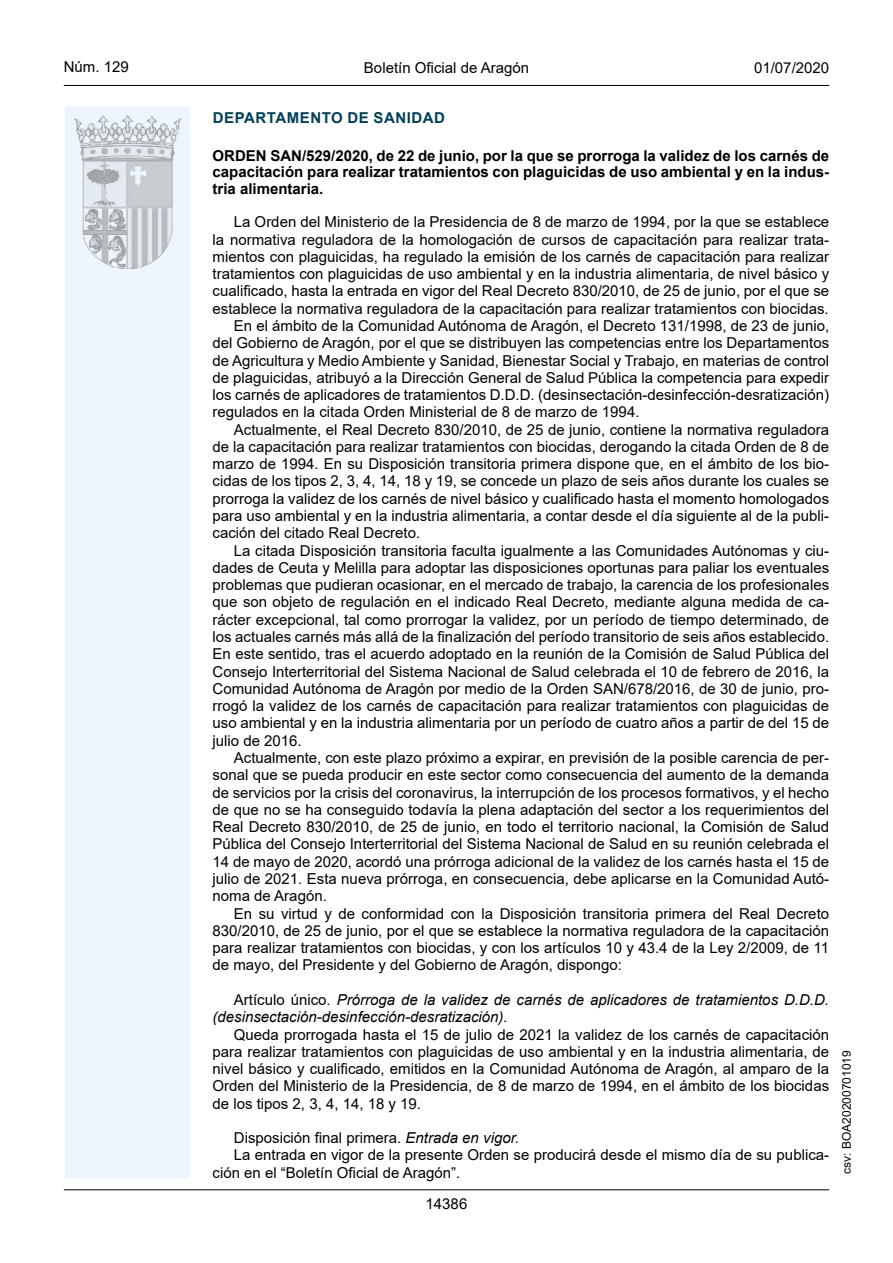
<style>
.page{position:relative;width:893px;height:1263px;background:#fff}
.page>*{position:absolute;margin:0;border:0;box-sizing:border-box;transform-origin:0 0}
.inicio_de_parrafo{font:15px/17.2px "Arial";color:#000;text-align:justify}
.Titulo_text{font:700 15px/16.5px "Arial";color:#000;text-align:justify}
.inicio_de_parrafo-2{font:italic 15px/17.2px "Arial";color:#000}
.t1{font:15px "Arial MT2";color:#000}
.emisor_text{font:700 15px "Arial";letter-spacing:.035em;color:#003f58}
.t2{font:12px "Arial MT2";color:#000}
.s1{font-style:normal}
.s2{font-style:italic}
</style>
<div class="page">
<div style="left:65px;top:106px;width:125px;height:1072px;background:#edf6fe"></div>
<img style="left:75px;top:115px;width:106px;height:153px">
<hr style="left:64px;top:85px;width:765px;height:1px;background:#000">
<hr style="left:64px;top:1189px;width:765px;height:1px;background:#000">
<p class="t1" style="left:64px;top:57px;width:67px">Núm. 129</p>
<p class="inicio_de_parrafo" style="left:364px;top:59px;width:167px">Boletín Oficial de Aragón</p>
<p class="t1" style="left:754px;top:57px;width:77px">01/07/2020</p>
<h4 class="emisor_text" style="left:213px;top:107px;width:234px">DEPARTAMENTO DE SANIDAD</h4>
<h5 class="Titulo_text" style="left:213px;top:147px;width:618px">ORDEN SAN/529/2020, de 22 de junio, por la que se prorroga la validez de los carnés de capacitación para realizar tratamientos con plaguicidas de uso ambiental y en la indus&shy;tria alimentaria.</h5>
<p class="inicio_de_parrafo" style="left:213px;top:213px;width:618px;text-indent:21px">La Orden del Ministerio de la Presidencia de 8 de marzo de 1994, por la que se establece la normativa reguladora de la homologación de cursos de capacitación para realizar trata&shy;mientos con plaguicidas, ha regulado la emisión de los carnés de capacitación para realizar tratamientos con plaguicidas de uso ambiental y en la industria alimentaria, de nivel básico y cualificado, hasta la entrada en vigor del Real Decreto 830/2010, de 25 de junio, por el que se establece la normativa reguladora de la capacitación para realizar tratamientos con biocidas.</p>
<p class="inicio_de_parrafo" style="left:213px;top:317px;width:618px;text-indent:21px">En el ámbito de la Comunidad Autónoma de Aragón, el Decreto 131/1998, de 23 de junio, del Gobierno de Aragón, por el que se distribuyen las competencias entre los Departamentos de Agricultura y Medio Ambiente y Sanidad, Bienestar Social y Trabajo, en materias de control de plaguicidas, atribuyó a la Dirección General de Salud Pública la competencia para expedir los carnés de aplicadores de tratamientos D.D.D. (desinsectación-desinfección-desratización) regulados en la citada Orden Ministerial de 8 de marzo de 1994.</p>
<p class="inicio_de_parrafo" style="left:213px;top:421px;width:618px;text-indent:21px">Actualmente, el Real Decreto 830/2010, de 25 de junio, contiene la normativa reguladora de la capacitación para realizar tratamientos con biocidas, derogando la citada Orden de 8 de marzo de 1994. En su Disposición transitoria primera dispone que, en el ámbito de los bio&shy;cidas de los tipos 2, 3, 4, 14, 18 y 19, se concede un plazo de seis años durante los cuales se prorroga la validez de los carnés de nivel básico y cualificado hasta el momento homologados para uso ambiental y en la industria alimentaria, a contar desde el día siguiente al de la publi&shy;cación del citado Real Decreto.</p>
<p class="inicio_de_parrafo" style="left:213px;top:542px;width:618px;text-indent:21px">La citada Disposición transitoria faculta igualmente a las Comunidades Autónomas y ciu&shy;dades de Ceuta y Melilla para adoptar las disposiciones oportunas para paliar los eventuales problemas que pudieran ocasionar, en el mercado de trabajo, la carencia de los profesionales que son objeto de regulación en el indicado Real Decreto, mediante alguna medida de ca&shy;rácter excepcional, tal como prorrogar la validez, por un período de tiempo determinado, de los actuales carnés más allá de la finalización del período transitorio de seis años establecido.<br>En este sentido, tras el acuerdo adoptado en la reunión de la Comisión de Salud Pública del Consejo Interterritorial del Sistema Nacional de Salud celebrada el 10 de febrero de 2016, la Comunidad Autónoma de Aragón por medio de la Orden SAN/678/2016, de 30 de junio, pro&shy;rrogó la validez de los carnés de capacitación para realizar tratamientos con plaguicidas de uso ambiental y en la industria alimentaria por un período de cuatro años a partir de del 15 de julio de 2016.</p>
<p class="inicio_de_parrafo" style="left:213px;top:749px;width:618px;text-indent:21px">Actualmente, con este plazo próximo a expirar, en previsión de la posible carencia de per&shy;sonal que se pueda producir en este sector como consecuencia del aumento de la demanda de servicios por la crisis del coronavirus, la interrupción de los procesos formativos, y el hecho de que no se ha conseguido todavía la plena adaptación del sector a los requerimientos del Real Decreto 830/2010, de 25 de junio, en todo el territorio nacional, la Comisión de Salud Pública del Consejo Interterritorial del Sistema Nacional de Salud en su reunión celebrada el 14 de mayo de 2020, acordó una prórroga adicional de la validez de los carnés hasta el 15 de julio de 2021. Esta nueva prórroga, en consecuencia, debe aplicarse en la Comunidad Autó&shy;noma de Aragón.</p>
<p class="inicio_de_parrafo" style="left:213px;top:904px;width:618px;text-indent:21px">En su virtud y de conformidad con la Disposición transitoria primera del Real Decreto 830/2010, de 25 de junio, por el que se establece la normativa reguladora de la capacitación para realizar tratamientos con biocidas, y con los artículos 10 y 43.4 de la Ley 2/2009, de 11 de mayo, del Presidente y del Gobierno de Aragón, dispongo:</p>
<p class="inicio_de_parrafo-2" style="left:213px;top:991px;width:618px;text-indent:21px"><span class="s1">Artículo único.</span> Prórroga de la validez de carnés de aplicadores de tratamientos D.D.D. (desinsectación-desinfección-desratización).</p>
<p class="inicio_de_parrafo" style="left:213px;top:1025px;width:618px;text-indent:21px">Queda prorrogada hasta el 15 de julio de 2021 la validez de los carnés de capacitación para realizar tratamientos con plaguicidas de uso ambiental y en la industria alimentaria, de nivel básico y cualificado, emitidos en la Comunidad Autónoma de Aragón, al amparo de la Orden del Ministerio de la Presidencia, de 8 de marzo de 1994, en el ámbito de los biocidas de los tipos 2, 3, 4, 14, 18 y 19.</p>
<p class="inicio_de_parrafo" style="left:234px;top:1129px;width:287px">Disposición final primera. <span class="s2">Entrada en vigor.</span></p>
<p class="inicio_de_parrafo" style="left:213px;top:1146px;width:618px;text-indent:21px">La entrada en vigor de la presente Orden se producirá desde el mismo día de su publica&shy;ción en el “Boletín Oficial de Aragón”.</p>
<p class="t1" style="left:426px;top:1193px;width:43px">14386</p>
<p class="t2" style="left:838px;top:1174px;width:125px;rotate:-90deg">csv: BOA20200701019</p>
</div>
